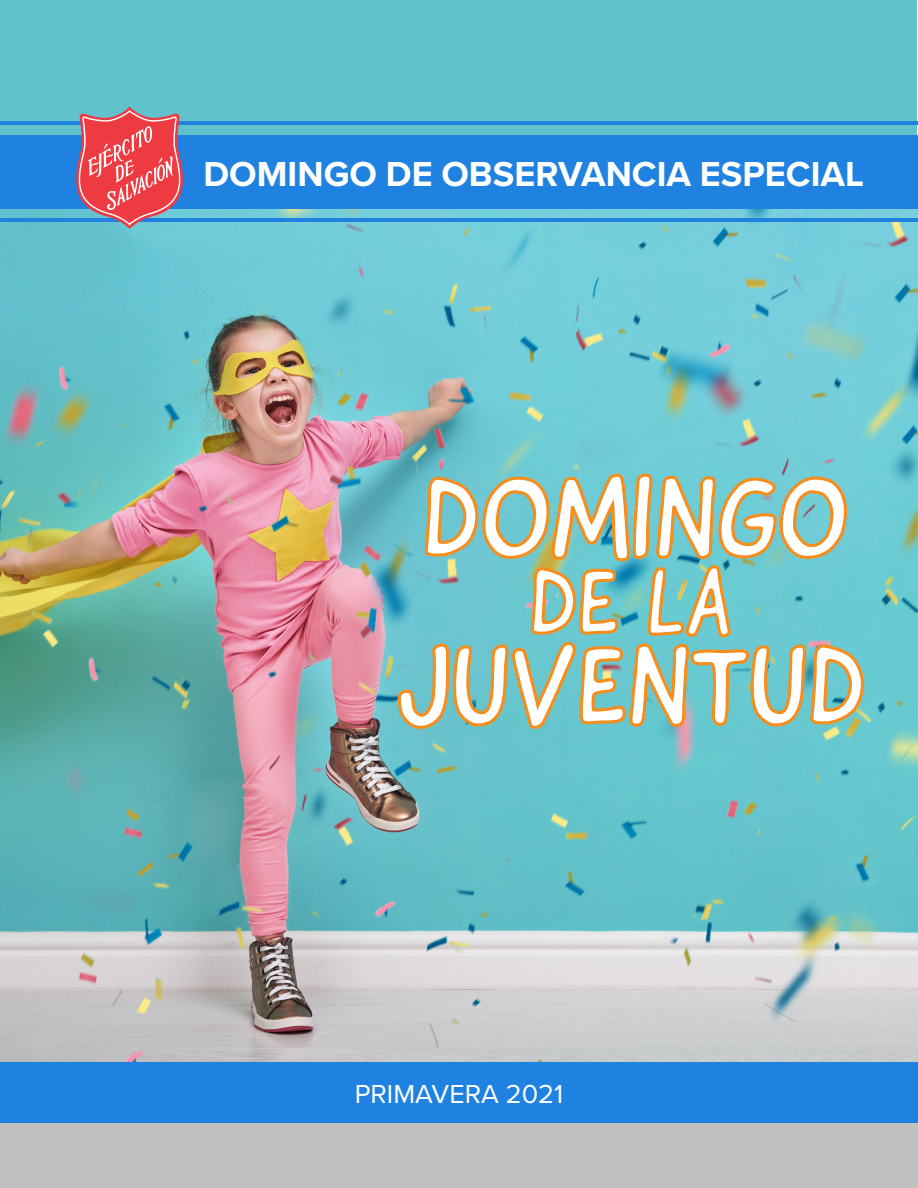
<style>
.page{position:relative;width:918px;height:1188px;background:#fff}
.page>*{position:absolute;margin:0;border:0;box-sizing:border-box;transform-origin:0 0}
.t1{font:700 42px "Proxima Nova";color:#fff}
.t2{font:700 36px "Proxima Nova";color:#fff}
.t3{font:27px "Proxima Nova";color:#fff}
</style>
<div class="page">
<div style="left:1px;top:1092px;width:917px;height:96px;background:#c1c1c1"></div>
<div style="left:1px;top:0;width:916px;height:1092px;background:#61c1cd"></div>
<img style="left:1px;top:209px;width:916px;height:853px">
<hr style="left:0;top:121px;width:917px;height:4px;background:#2082e0">
<hr style="left:0;top:218px;width:917px;height:4px;background:#2082e0">
<div style="left:0;top:135px;width:918px;height:74px;background:#2082e0"></div>
<div style="left:0;top:1062px;width:918px;height:61px;background:#2082e0"></div>
<svg style="left:76px;top:106px;width:107px;height:125px"></svg>
<svg style="left:396px;top:639px;width:472px;height:98px"></svg>
<svg style="left:399px;top:472px;width:465px;height:260px"></svg>
<p class="t1" style="left:203px;top:143px;width:634px">SPECIAL OBSERVANCE SUNDAY</p>
<p class="t2" style="left:203px;top:148px;width:662px">DOMINGO DE OBSERVANCIA ESPECIAL</p>
<p class="t3" style="left:355px;top:1074px;width:210px">PRIMAVERA 2021</p>
<p class="t3" style="left:394px;top:1074px;width:132px">FALL 2020</p>
</div>
